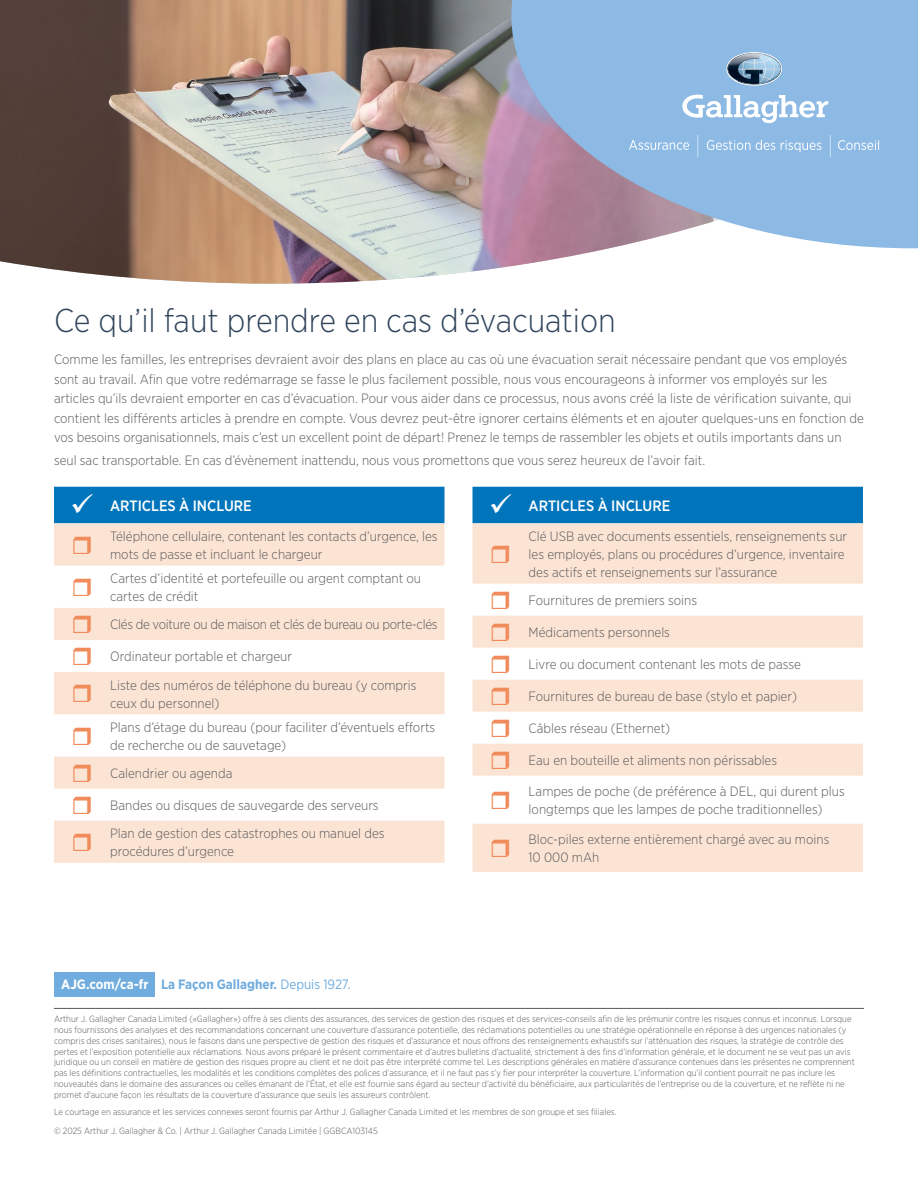
<style>
.page{position:relative;width:918px;height:1188px;background:#fff}
.page>*{position:absolute;margin:0;border:0;box-sizing:border-box;transform-origin:0 0}
.t1{font:300 33px "Gotham Narrow";color:#31445b}
.t2{font:500 15px "Gotham Narrow";color:#fff}
.t3{font:300 13.5px/18px "Gotham Narrow";color:#58595b}
.t4{font:300 13.5px "Gotham Narrow";letter-spacing:-.02em;color:#58595b}
.t5{font:700 13.5px "Gotham Narrow";color:#70acde}
.t6{font:300 9px/10.8px "Gotham Narrow";color:#58595b}
.s1{color:#fff}
.s2{font-weight:400}
</style>
<div class="page">
<img style="left:0;top:0;width:610px;height:284px">
<svg style="left:511px;top:0;width:407px;height:248px;background:#96b2d7"></svg>
<div style="left:54px;top:487px;width:391px;height:36px;background:#0075bc"></div>
<svg style="left:54px;top:523px;width:391px;height:340px;fill:#fce4d4"></svg>
<div style="left:472px;top:487px;width:391px;height:36px;background:#0075bc"></div>
<svg style="left:472px;top:523px;width:391px;height:349px;fill:#fce4d4"></svg>
<svg style="left:682px;top:95px;width:146px;height:28px"></svg>
<svg style="left:726px;top:52px;width:57px;height:34px;background:#809eb7"></svg>
<svg style="left:838px;top:140px;width:41px;height:10px"></svg>
<svg style="left:707px;top:140px;width:68px;height:10px"></svg>
<svg style="left:781px;top:140px;width:40px;height:12px"></svg>
<svg style="left:629px;top:140px;width:60px;height:10px"></svg>
<svg style="left:830px;top:135px;width:1px;height:22px"></svg>
<svg style="left:698px;top:135px;width:1px;height:22px"></svg>
<hr style="left:54px;top:1008px;width:810px;height:1px;background:#58595b">
<div style="left:55px;top:972px;width:100px;height:25px;background:#70acde"></div>
<svg style="left:73px;top:536px;width:18px;height:18px"></svg>
<svg style="left:73px;top:578px;width:18px;height:18px"></svg>
<svg style="left:73px;top:616px;width:18px;height:17px"></svg>
<svg style="left:73px;top:648px;width:18px;height:17px"></svg>
<svg style="left:73px;top:685px;width:18px;height:17px"></svg>
<svg style="left:73px;top:727px;width:18px;height:18px"></svg>
<svg style="left:73px;top:764px;width:18px;height:18px"></svg>
<svg style="left:73px;top:796px;width:18px;height:18px"></svg>
<svg style="left:73px;top:833px;width:18px;height:18px"></svg>
<svg style="left:492px;top:545px;width:17px;height:18px"></svg>
<svg style="left:492px;top:591px;width:17px;height:18px"></svg>
<svg style="left:492px;top:623px;width:17px;height:18px"></svg>
<svg style="left:492px;top:655px;width:17px;height:18px"></svg>
<svg style="left:492px;top:687px;width:17px;height:18px"></svg>
<svg style="left:492px;top:719px;width:17px;height:18px"></svg>
<svg style="left:492px;top:751px;width:17px;height:18px"></svg>
<svg style="left:492px;top:791px;width:17px;height:18px"></svg>
<svg style="left:492px;top:839px;width:17px;height:18px"></svg>
<h1 class="t1" style="left:54px;top:300px;width:563px">Ce qu’il faut prendre en cas d’évacuation</h1>
<p class="t3" style="left:54px;top:349px;width:811px;line-height:19.5px">Comme les familles, les entreprises devraient avoir des plans en place au cas où une évacuation serait nécessaire pendant que vos employés sont au travail. Afin que votre redémarrage se fasse le plus facilement possible, nous vous encourageons à informer vos employés sur les articles qu’ils devraient emporter en cas d’évacuation. Pour vous aider dans ce processus, nous avons créé la liste de vérification suivante, qui contient les différents articles à prendre en compte. Vous devrez peut-être ignorer certains éléments et en ajouter quelques-uns en fonction de vos besoins organisationnels, mais c’est un excellent point de départ! Prenez le temps de rassembler les objets et outils importants dans un</p>
<p class="t3" style="left:54px;top:451px;width:653px">seul sac transportable. En cas d’évènement inattendu, nous vous promettons que vous serez heureux de l’avoir fait.</p>
<p class="t2" style="left:70px;top:496px;width:183px">✓ ARTICLES À INCLURE</p>
<p class="t3" style="left:110px;top:527px;width:329px">Téléphone cellulaire, contenant les contacts d’urgence, les mots de passe et incluant le chargeur</p>
<p class="t3" style="left:110px;top:569px;width:313px">Cartes d’identité et portefeuille ou argent comptant ou cartes de crédit</p>
<p class="t4" style="left:110px;top:616px;width:329px">Clés de voiture ou de maison et clés de bureau ou porte-clés</p>
<p class="t3" style="left:110px;top:642px;width:308px;line-height:28.2px">Ordinateur portable et chargeur<br>Liste des numéros de téléphone du bureau (y compris</p>
<p class="t3" style="left:110px;top:690px;width:327px;line-height:24.3px">ceux du personnel)<br>Plans d’étage du bureau (pour faciliter d’éventuels efforts</p>
<p class="t3" style="left:110px;top:731px;width:177px;line-height:28.2px">de recherche ou de sauvetage)<br>Calendrier ou agenda</p>
<p class="t3" style="left:110px;top:791px;width:276px;line-height:28.2px">Bandes ou disques de sauvegarde des serveurs<br>Plan de gestion des catastrophes ou manuel des</p>
<p class="t3" style="left:110px;top:842px;width:125px">procédures d’urgence</p>
<p class="t2" style="left:489px;top:496px;width:183px">✓ ARTICLES À INCLURE</p>
<p class="t3" style="left:529px;top:527px;width:320px">Clé USB avec documents essentiels, renseignements sur les employés, plans ou procédures d’urgence, inventaire des actifs et renseignements sur l’assurance</p>
<p class="t3" style="left:529px;top:591px;width:170px">Fournitures de premiers soins</p>
<p class="t3" style="left:529px;top:623px;width:143px">Médicaments personnels</p>
<p class="t3" style="left:529px;top:655px;width:274px">Livre ou document contenant les mots de passe</p>
<p class="t3" style="left:529px;top:687px;width:270px">Fournitures de bureau de base (stylo et papier)</p>
<p class="t3" style="left:529px;top:719px;width:143px">Câbles réseau (Ethernet)</p>
<p class="t3" style="left:529px;top:751px;width:250px">Eau en bouteille et aliments non périssables</p>
<p class="t3" style="left:529px;top:782px;width:318px">Lampes de poche (de préférence à DEL, qui durent plus longtemps que les lampes de poche traditionnelles)</p>
<p class="t3" style="left:529px;top:830px;width:302px">Bloc-piles externe entièrement chargé avec au moins<br>10 000 mAh</p>
<p class="t5" style="left:61px;top:975px;width:291px"><span class="s1">AJG.com/ca-fr</span> La Façon Gallagher. <span class="s2">Depuis 1927.</span></p>
<p class="t6" style="left:54px;top:1013px;width:802px">Arthur J. Gallagher Canada Limited («Gallagher») offre à ses clients des assurances, des services de gestion des risques et des services-conseils afin de les prémunir contre les risques connus et inconnus. Lorsque nous fournissons des analyses et des recommandations concernant une couverture d’assurance potentielle, des réclamations potentielles ou une stratégie opérationnelle en réponse à des urgences nationales (y compris des crises sanitaires), nous le faisons dans une perspective de gestion des risques et d’assurance et nous offrons des renseignements exhaustifs sur l’atténuation des risques, la stratégie de contrôle des pertes et l’exposition potentielle aux réclamations. Nous avons préparé le présent commentaire et d’autres bulletins d’actualité, strictement à des fins d’information générale, et le document ne se veut pas un avis juridique ou un conseil en matière de gestion des risques propre au client et ne doit pas être interprété comme tel. Les descriptions générales en matière d’assurance contenues dans les présentes ne comprennent pas les définitions contractuelles, les modalités et les conditions complètes des polices d’assurance, et il ne faut pas s’y fier pour interpréter la couverture. L’information qu’il contient pourrait ne pas inclure les nouveautés dans le domaine des assurances ou celles émanant de l’État, et elle est fournie sans égard au secteur d’activité du bénéficiaire, aux particularités de l’entreprise ou de la couverture, et ne reflète ni ne promet d’aucune façon les résultats de la couverture d’assurance que seuls les assureurs contrôlent.</p>
<p class="t6" style="left:54px;top:1102px;width:564px;line-height:18.8px">Le courtage en assurance et les services connexes seront fournis par Arthur J. Gallagher Canada Limited et les membres de son groupe et ses filiales. © 2025 Arthur J. Gallagher &amp; Co. | Arthur J. Gallagher Canada Limitée | GGBCA103145</p>
</div>
